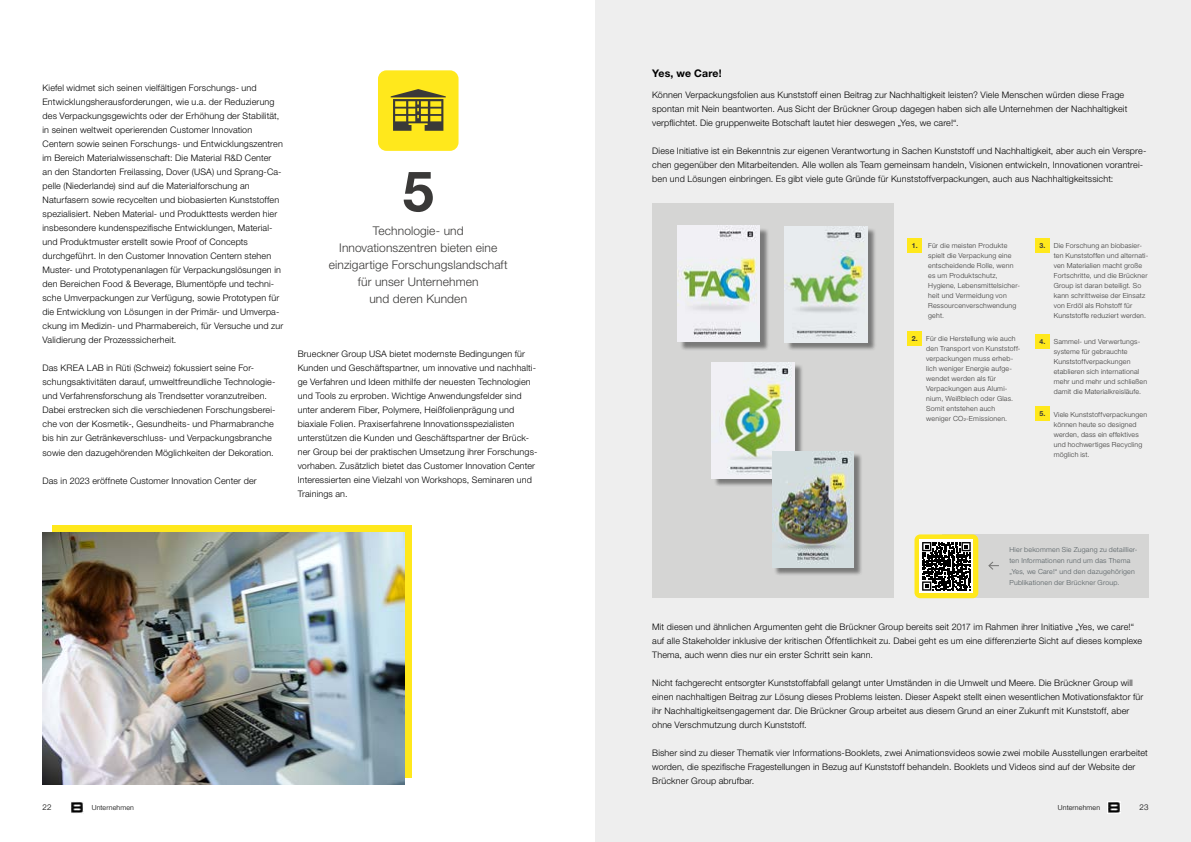
<style>
.page{position:relative;width:1191px;height:842px;background:#fff}
.page>*{position:absolute;margin:0;border:0;box-sizing:border-box;transform-origin:0 0}
.t1{font:700 56px "Helvetica Neue LT Std";color:#3a3938}
.t2{font:300 12px/17px "Helvetica Neue LT Std";letter-spacing:.01em;color:#3a3938;text-align:center}
.t3{font:700 10.5px "Helvetica Neue LT Std";letter-spacing:.01em;color:#000}
.t4{font:300 9px/14px "Helvetica Neue LT Std";letter-spacing:.015em;color:#000}
.t5{font:300 8px "Helvetica Neue LT Std";color:#000}
.t6{font:300 7px/10px "Helvetica Neue LT Std";letter-spacing:.025em;color:#3a3938}
.t7{font:300 7px/11px "Helvetica Neue LT Std";letter-spacing:.03em;color:#555e62}
.t8{font:300 7px "Helvetica Neue LT Std";letter-spacing:.02em;color:#000}
.s1{font-weight:700}
.s2{font-family:"Helvetica Neue"}
</style>
<div class="page">
<div style="left:52px;top:525px;width:359px;height:252px;background:#ffe81c"></div>
<div style="left:378px;top:70px;width:80px;height:81px;background:#ffe81c;border-radius:9px"></div>
<svg style="left:391px;top:89px;width:55px;height:42px"></svg>
<img style="left:43px;top:532px;width:361px;height:252px">
<div style="left:595px;top:0;width:596px;height:842px;background:#eee"></div>
<div style="left:652px;top:203px;width:241px;height:395px;background:#d5d5d4"></div>
<div style="left:942px;top:534px;width:206px;height:64px;background:#d5d5d4"></div>
<div style="left:907px;top:238px;width:15px;height:15px;background:#ffe81c"></div>
<div style="left:907px;top:331px;width:15px;height:15px;background:#ffe81c"></div>
<div style="left:1035px;top:238px;width:14px;height:15px;background:#ffe81c"></div>
<div style="left:1035px;top:334px;width:14px;height:15px;background:#ffe81c"></div>
<div style="left:1035px;top:406px;width:14px;height:15px;background:#ffe81c"></div>
<div style="left:914px;top:534px;width:64px;height:64px;background:#ffe81c;border-radius:6px"></div>
<div style="left:919px;top:539px;width:54px;height:54px;background:#fff"></div>
<svg style="left:922px;top:542px;width:48px;height:49px"></svg>
<svg style="left:988px;top:561px;width:11px;height:9px"></svg>
<div style="left:679px;top:227px;width:90px;height:123px;background:#000;opacity:.43"></div>
<img style="left:677px;top:226px;width:83px;height:116px">
<div style="left:786px;top:228px;width:90px;height:123px;background:#000;opacity:.43"></div>
<img style="left:785px;top:226px;width:82px;height:116px">
<div style="left:713px;top:364px;width:90px;height:123px;background:#000;opacity:.43"></div>
<img style="left:711px;top:362px;width:83px;height:116px">
<div style="left:774px;top:453px;width:89px;height:123px;background:#000;opacity:.43"></div>
<img style="left:772px;top:451px;width:82px;height:116px">
<svg style="left:1107px;top:801px;width:13px;height:13px"></svg>
<svg style="left:71px;top:802px;width:12px;height:11px"></svg>
<p class="t4" style="left:43px;top:81px;width:242px">Kiefel widmet sich seinen vielfältigen Forschungs- und Entwicklungsherausforderungen, wie u.a. der Reduzierung des Verpackungsgewichts oder der Erhöhung der Stabilität, in seinen weltweit operierenden Customer Innovation Centern sowie seinen Forschungs- und Entwicklungszentren im Bereich Materialwissenschaft: Die Material R&amp;D Center an den Standorten Freilassing, Dover (USA) und Sprang-Ca&shy;pelle (Niederlande) sind auf die Materialforschung an Naturfasern sowie recycelten und biobasierten Kunststoffen spezialisiert. Neben Material- und Produkttests werden hier insbesondere kundenspezifische Entwicklungen, Material&shy;und Produktmuster erstellt sowie Proof of Concepts durchgeführt. In den Customer Innovation Centern stehen Muster- und Prototypenanlagen für Verpackungslösungen in den Bereichen Food &amp; Beverage, Blumentöpfe und techni&shy;sche Umverpackungen zur Verfügung, sowie Prototypen für die Entwicklung von Lösungen in der Primär- und Umverpa&shy;ckung im Medizin- und Pharmabereich, für Versuche und zur Validierung der Prozesssicherheit.</p>
<p class="t4" style="left:43px;top:361px;width:234px">Das KREA LAB in Rüti (Schweiz) fokussiert seine For&shy;schungsaktivitäten darauf, umweltfreundliche Technologie&shy;und Verfahrensforschung als Trendsetter voranzutreiben.<br>Dabei erstrecken sich die verschiedenen Forschungsberei&shy;che von der Kosmetik-, Gesundheits- und Pharmabranche bis hin zur Getränkeverschluss- und Verpackungsbranche sowie den dazugehörenden Möglichkeiten der Dekoration.</p>
<p class="t4" style="left:43px;top:473px;width:216px">Das in 2023 eröffnete Customer Innovation Center der</p>
<h1 class="t1" style="left:403px;top:157px;width:33px">5</h1>
<h2 class="t2" style="left:329px;top:222px;width:180px">Technologie- und<br>Innovationszentren bieten eine einzigartige Forschungslandschaft für unser Unternehmen<br>und deren Kunden</h2>
<p class="t4" style="left:298px;top:347px;width:241px">Brueckner Group USA bietet modernste Bedingungen für Kunden und Geschäftspartner, um innovative und nachhalti&shy;ge Verfahren und Ideen mithilfe der neuesten Technologien und Tools zu erproben. Wichtige Anwendungsfelder sind unter anderem Fiber, Polymere, Heißfolienprägung und biaxiale Folien. Praxiserfahrene Innovationsspezialisten unterstützen die Kunden und Geschäftspartner der Brück&shy;ner Group bei der praktischen Umsetzung ihrer Forschungs&shy;vorhaben. Zusätzlich bietet das Customer Innovation Center Interessierten eine Vielzahl von Workshops, Seminaren und Trainings an.</p>
<p class="t3" style="left:652px;top:67px;width:71px">Yes, we Care!</p>
<p class="t4" style="left:652px;top:88px;width:477px">Können Verpackungsfolien aus Kunststoff einen Beitrag zur Nachhaltigkeit leisten? Viele Menschen würden diese Frage spontan mit Nein beantworten. Aus Sicht der Brückner Group dagegen haben sich alle Unternehmen der Nachhaltigkeit verpflichtet. Die gruppenweite Botschaft lautet hier deswegen „Yes, we care!“.</p>
<p class="t4" style="left:652px;top:144px;width:495px">Diese Initiative ist ein Bekenntnis zur eigenen Verantwortung in Sachen Kunststoff und Nachhaltigkeit, aber auch ein Verspre&shy;chen gegenüber den Mitarbeitenden. Alle wollen als Team gemeinsam handeln, Visionen entwickeln, Innovationen vorantrei&shy;ben und Lösungen einbringen. Es gibt viele gute Gründe für Kunststoffverpackungen, auch aus Nachhaltigkeitssicht:</p>
<p class="t6" style="left:928px;top:241px;width:93px;text-indent:-16px"><span class="s1">1.</span> Für die meisten Produkte spielt die Verpackung eine entscheidende Rolle, wenn es um Produktschutz,<br>Hygiene, Lebensmittelsicher&shy;heit und Vermeidung von<br>Ressourcenverschwendung geht.</p>
<p class="t6" style="left:926px;top:333px;width:96px;text-indent:-15px"><span class="s1">2.</span> Für die Herstellung wie auch den Transport von Kunststoff&shy;verpackungen muss erheb&shy;lich weniger Energie aufge&shy;wendet werden als für<br>Verpackungen aus Alumi&shy;nium, Weißblech oder Glas.<br>Somit entstehen auch weniger <span class="s2">CO₂</span>-Emissionen.</p>
<p class="t6" style="left:1053px;top:241px;width:96px;text-indent:-14px"><span class="s1">3.</span> Die Forschung an biobasier&shy;ten Kunststoffen und alternati&shy;ven Materialien macht große<br>Fortschritte, und die Brückner<br>Group ist daran beteiligt. So kann schrittweise der Einsatz von Erdöl als Rohstoff für<br>Kunststoffe reduziert werden.</p>
<p class="t6" style="left:1053px;top:336px;width:95px;text-indent:-14px"><span class="s1">4.</span> Sammel- und Verwertungs&shy;systeme für gebrauchte<br>Kunststoffverpackungen etablieren sich international mehr und mehr und schließen damit die Materialkreisläufe.</p>
<p class="t6" style="left:1053px;top:409px;width:95px;text-indent:-14px"><span class="s1">5.</span> Viele Kunststoffverpackungen können heute so designed werden, dass ein effektives und hochwertiges Recycling möglich ist.</p>
<p class="t7" style="left:1009px;top:544px;width:129px">Hier bekommen Sie Zugang zu detaillier&shy;ten Informationen rund um das Thema „Yes, we Care!“ und den dazugehörigen Publikationen der Brückner Group.</p>
<p class="t4" style="left:652px;top:620px;width:491px">Mit diesen und ähnlichen Argumenten geht die Brückner Group bereits seit 2017 im Rahmen ihrer Initiative „Yes, we care!“ auf alle Stakeholder inklusive der kritischen Öffentlichkeit zu. Dabei geht es um eine differenzierte Sicht auf dieses komplexe<br>Thema, auch wenn dies nur ein erster Schritt sein kann.</p>
<p class="t4" style="left:652px;top:676px;width:493px">Nicht fachgerecht entsorgter Kunststoffabfall gelangt unter Umständen in die Umwelt und Meere. Die Brückner Group will einen nachhaltigen Beitrag zur Lösung dieses Problems leisten. Dieser Aspekt stellt einen wesentlichen Motivationsfaktor für ihr Nachhaltigkeitsengagement dar. Die Brückner Group arbeitet aus diesem Grund an einer Zukunft mit Kunststoff, aber ohne Verschmutzung durch Kunststoff.</p>
<p class="t4" style="left:652px;top:746px;width:497px">Bisher sind zu dieser Thematik vier Informations-Booklets, zwei Animationsvideos sowie zwei mobile Ausstellungen erarbeitet worden, die spezifische Fragestellungen in Bezug auf Kunststoff behandeln. Booklets und Videos sind auf der Website der<br>Brückner Group abrufbar.</p>
<p class="t5" style="left:43px;top:802px;width:10px">22</p>
<p class="t8" style="left:92px;top:803px;width:44px">Unternehmen</p>
<p class="t8" style="left:1058px;top:803px;width:44px">Unternehmen</p>
<p class="t5" style="left:1139px;top:802px;width:10px">23</p>
</div>
